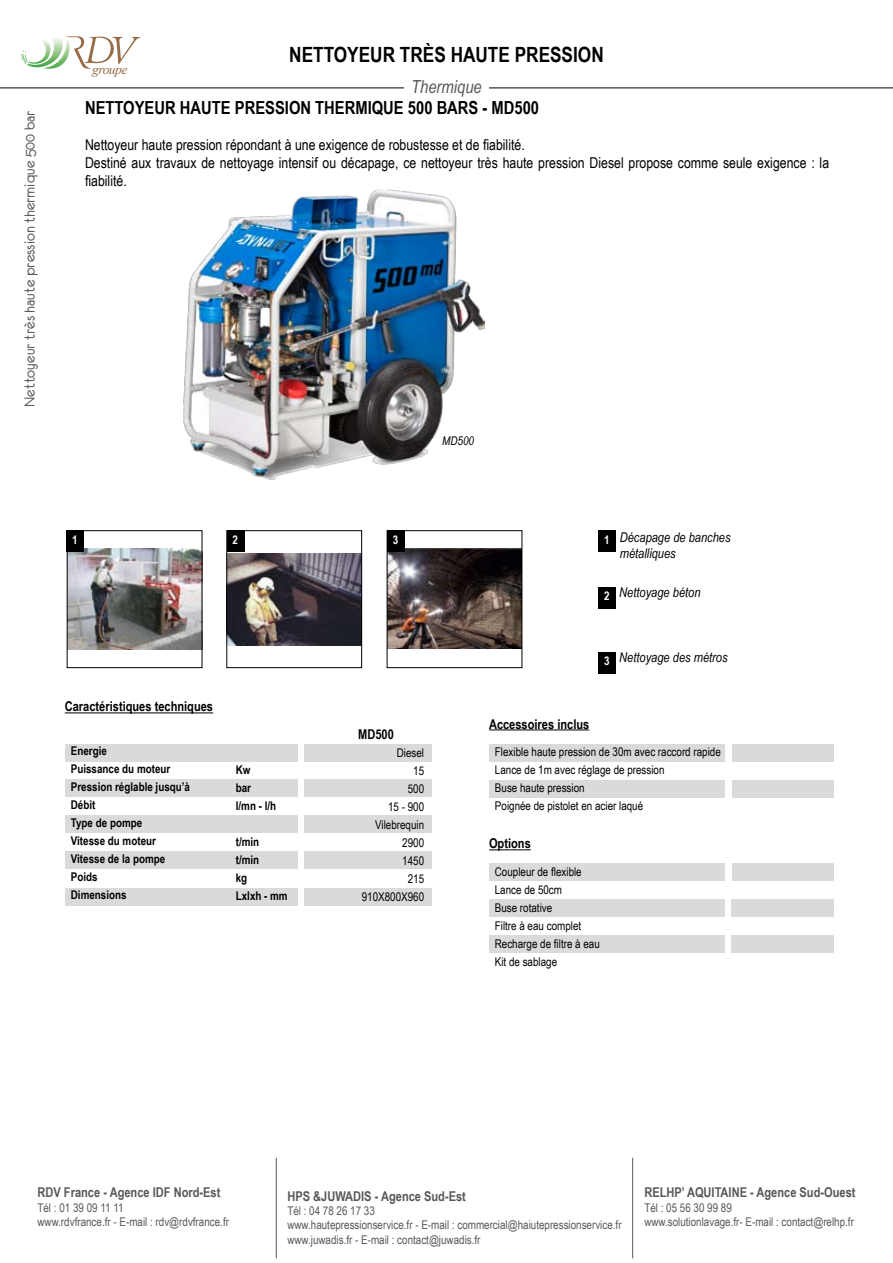
<style>
.page{position:relative;width:893px;height:1263px;background:#fff}
.page>*{position:absolute;margin:0;border:0;box-sizing:border-box;transform-origin:0 0}
.t1{font:700 21px "Arial Narrow";color:#000}
.t2{font:700 18px "Arial Narrow";color:#000}
.t3{font:italic 18px "Arial Narrow";color:#58585a}
.t4{font:16.5px "Eurofurenceregular";color:#58585a}
.t5{font:15px/18px "Arial Narrow";color:#000}
.t6{font:700 13.5px "Arial Narrow";color:#58585a}
.t7{font:italic 13.5px/16.2px "Arial Narrow";color:#000}
.t8{font:700 13.5px "Arial Narrow";color:#000}
.t9{font:italic 13.5px "Times New Roman";letter-spacing:-.04em;color:#966b45}
.t10{font:700 13.5px "Arial Narrow";color:#000}
.t11{font:12px/18px "Arial Narrow";color:#000}
.t12{font:12px/14.4px "Arial Narrow";color:#58585a}
.t13{font:700 12px/18px "Arial Narrow";color:#000}
.t14{font:700 12px "Arial Narrow";color:#fff}
.t15{font:italic 12px "Arial Narrow";color:#000}
</style>
<div class="page">
<div style="left:489px;top:744px;width:235px;height:17px;background:#d9dadb"></div>
<div style="left:489px;top:780px;width:235px;height:17px;background:#d9dadb"></div>
<div style="left:489px;top:900px;width:235px;height:17px;background:#d9dadb"></div>
<div style="left:489px;top:936px;width:235px;height:17px;background:#d9dadb"></div>
<div style="left:489px;top:864px;width:235px;height:17px;background:#d9dadb"></div>
<svg style="left:67px;top:36px;width:73px;height:33px"></svg>
<img style="left:44px;top:38px;width:29px;height:31px">
<img style="left:27px;top:38px;width:39px;height:30px">
<svg style="left:21px;top:50px;width:7px;height:14px"></svg>
<img style="left:28px;top:40px;width:24px;height:25px">
<hr style="left:0;top:88px;width:404px;height:1px;background:#000">
<hr style="left:489px;top:88px;width:404px;height:1px;background:#000">
<div style="left:65px;top:744px;width:233px;height:17px;background:#d9dadb"></div>
<div style="left:65px;top:779px;width:233px;height:17px;background:#d9dadb"></div>
<div style="left:65px;top:815px;width:233px;height:17px;background:#d9dadb"></div>
<div style="left:65px;top:888px;width:233px;height:17px;background:#d9dadb"></div>
<div style="left:65px;top:851px;width:233px;height:17px;background:#d9dadb"></div>
<div style="left:304px;top:744px;width:128px;height:17px;background:#d9dadb"></div>
<div style="left:304px;top:779px;width:128px;height:17px;background:#d9dadb"></div>
<div style="left:304px;top:815px;width:128px;height:17px;background:#d9dadb"></div>
<div style="left:304px;top:888px;width:128px;height:17px;background:#d9dadb"></div>
<div style="left:304px;top:851px;width:128px;height:17px;background:#d9dadb"></div>
<hr style="left:65px;top:712px;width:148px;height:1px;background:#000">
<hr style="left:489px;top:729px;width:100px;height:1px;background:#000">
<hr style="left:489px;top:849px;width:42px;height:1px;background:#000">
<div style="left:731px;top:900px;width:102px;height:17px;background:#d9dadb"></div>
<div style="left:731px;top:936px;width:102px;height:17px;background:#d9dadb"></div>
<div style="left:732px;top:864px;width:101px;height:17px;background:#d9dadb"></div>
<div style="left:732px;top:744px;width:101px;height:17px;background:#d9dadb"></div>
<div style="left:732px;top:780px;width:101px;height:17px;background:#d9dadb"></div>
<img style="left:183px;top:190px;width:301px;height:290px">
<img style="left:389px;top:549px;width:131px;height:99px">
<div style="left:387px;top:530px;width:135px;height:138px;border:1px solid #000"></div>
<img style="left:229px;top:553px;width:131px;height:92px">
<div style="left:227px;top:530px;width:135px;height:138px;border:1px solid #000"></div>
<img style="left:69px;top:549px;width:131px;height:101px">
<div style="left:67px;top:530px;width:135px;height:138px;border:1px solid #000"></div>
<div style="left:599px;top:531px;width:17px;height:21px;background:#000"></div>
<div style="left:387px;top:531px;width:17px;height:21px;background:#000"></div>
<div style="left:227px;top:531px;width:17px;height:21px;background:#000"></div>
<div style="left:67px;top:531px;width:17px;height:21px;background:#000"></div>
<div style="left:599px;top:587px;width:17px;height:22px;background:#000"></div>
<div style="left:599px;top:652px;width:17px;height:21px;background:#000"></div>
<hr style="left:276px;top:1158px;width:1px;height:100px;background:#58585a">
<hr style="left:632px;top:1158px;width:1px;height:100px;background:#58585a">
<h3 class="t4" style="left:21px;top:407px;width:298px;rotate:-90deg">Nettoyeur très haute pression thermique 500 bar</h3>
<p class="t9" style="left:92px;top:60px;width:37px">groupe</p>
<h1 class="t1" style="left:289px;top:39px;width:316px">NETTOYEUR TRèS HAUTE PRESSION</h1>
<h2 class="t3" style="left:411px;top:74px;width:72px">Thermique</h2>
<h2 class="t2" style="left:85px;top:94px;width:22px">Nettoyeur</h2>
<h2 class="t2" style="left:180px;top:94px;width:11px">haute</h2>
<h2 class="t2" style="left:235px;top:94px;width:11px">pression</h2>
<h2 class="t2" style="left:315px;top:94px;width:11px">ther</h2>
<h2 class="t2" style="left:355px;top:94px;width:185px">mique 500 BARS - MD500</h2>
<p class="t5" style="left:85px;top:135px;width:746px">Nettoyeur haute pression répondant à une exigence de robustesse et de fiabilité.<br>Destiné aux travaux de nettoyage intensif ou décapage, ce nettoyeur très haute pression Diesel propose comme seule exigence : la fiabilité.</p>
<p class="t15" style="left:442px;top:432px;width:33px">MD500</p>
<p class="t14" style="left:72px;top:530px;width:7px">1</p>
<p class="t14" style="left:232px;top:530px;width:7px">2</p>
<p class="t14" style="left:393px;top:530px;width:7px">3</p>
<p class="t14" style="left:604px;top:530px;width:7px">1</p>
<p class="t14" style="left:604px;top:587px;width:7px">2</p>
<p class="t7" style="left:620px;top:529px;width:112px">Décapage de banches métalliques</p>
<p class="t7" style="left:619px;top:584px;width:83px">Nettoyage béton</p>
<p class="t14" style="left:604px;top:652px;width:7px">3</p>
<p class="t7" style="left:619px;top:649px;width:110px">Nettoyage des métros</p>
<p class="t8" style="left:65px;top:696px;width:150px">Caractéristiques techniques</p>
<p class="t13" style="left:71px;top:741px;width:121px">Energie<br>Puissance du moteur<br>Pression réglable jusqu’à<br>Débit<br>Type de pompe<br>Vitesse du moteur<br>Vitesse de la pompe<br>Poids<br>Dimensions</p>
<p class="t13" style="left:236px;top:760px;width:42px">Kw<br>bar<br>l/mn - l/h</p>
<p class="t13" style="left:236px;top:832px;width:53px">t/min<br>t/min<br>kg<br>Lxlxh - mm</p>
<p class="t10" style="left:358px;top:724px;width:37px">MD500</p>
<p class="t11" style="left:362px;top:743px;width:64px;text-align:right">Diesel<br>15<br>500<br>15 - 900<br>Vilebrequin<br>2900<br>1450<br>215<br>910X800X960</p>
<p class="t8" style="left:489px;top:713px;width:102px">Accessoires inclus</p>
<p class="t11" style="left:495px;top:742px;width:227px">Flexible haute pression de 30m avec raccord rapide Lance de 1m avec réglage de pression<br>Buse haute pression<br>Poignée de pistolet en acier laqué</p>
<p class="t8" style="left:489px;top:833px;width:43px">Options</p>
<p class="t11" style="left:495px;top:862px;width:107px">Coupleur de flexible<br>Lance de 50cm<br>Buse rotative<br>Filtre à eau complet<br>Recharge de filtre à eau<br>Kit de sablage</p>
<p class="t6" style="left:37px;top:1182px;width:184px">RDV France - Agence IDF Nord-Est</p>
<p class="t12" style="left:37px;top:1200px;width:193px">Tél : 01 39 09 11 11<br>www.rdvfrance.fr - E-mail : rdv@rdvfrance.fr</p>
<p class="t6" style="left:287px;top:1185px;width:180px">HPS &amp;JUWADIS - Agence Sud-Est</p>
<p class="t12" style="left:287px;top:1203px;width:336px">Tél : 04 78 26 17 33<br>www.hautepressionservice.fr - E-mail : commercial@haiutepressionservice.fr www.juwadis.fr - E-mail : contact@juwadis.fr</p>
<p class="t6" style="left:644px;top:1182px;width:213px">RELHP’ AQUITAINE - Agence Sud-Ouest</p>
<p class="t12" style="left:644px;top:1200px;width:211px">Tél : 05 56 30 99 89<br>www.solutionlavage.fr- E-mail : contact@relhp.fr</p>
</div>
